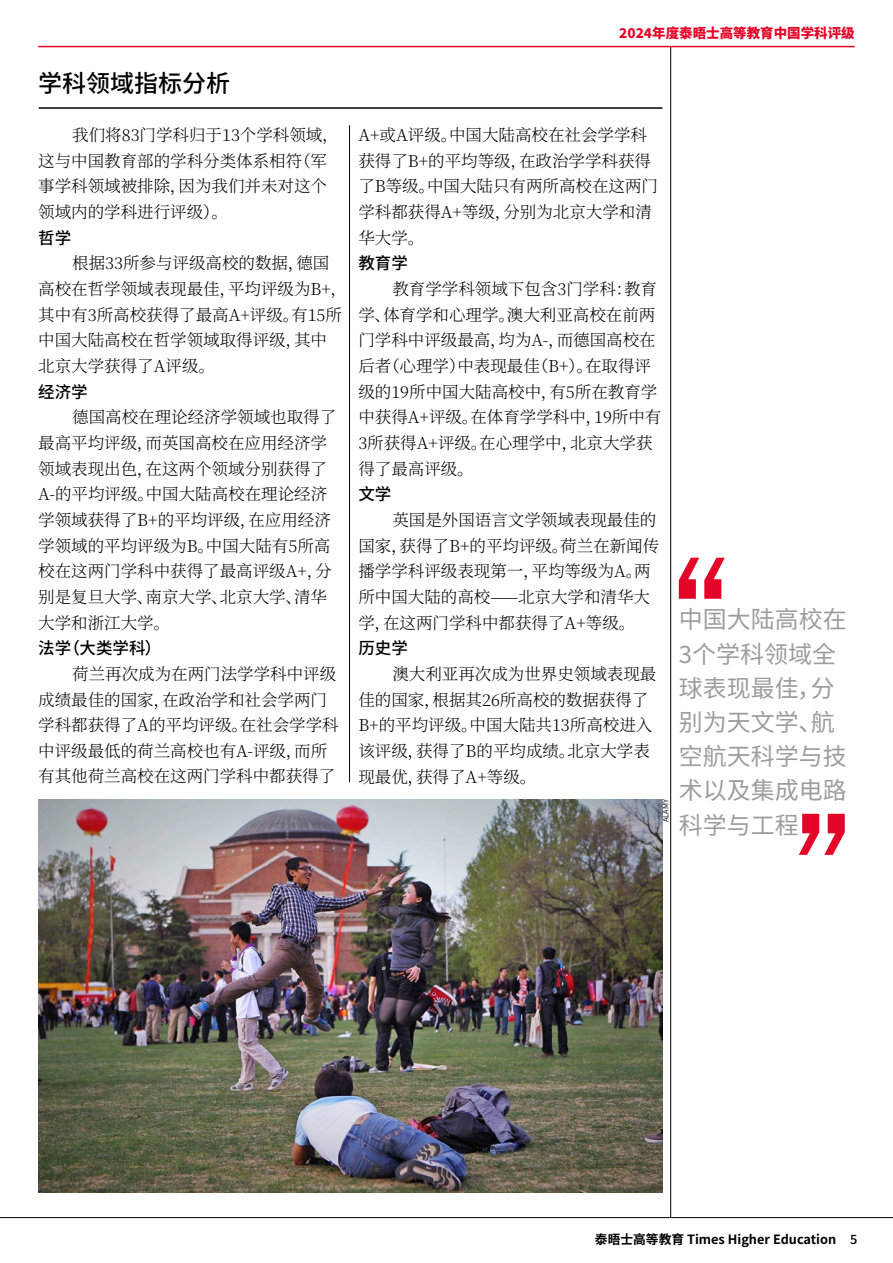
<style>
.page{position:relative;width:893px;height:1263px;background:#fff}
.page>*{position:absolute;margin:0;border:0;box-sizing:border-box;transform-origin:0 0}
.t1{font:24px/34.2px "Source Han Sans CN";color:#9d9d9c}
.t2{font:500 24px "Source Han Sans CN";color:#000}
.t3{font:300 16.5px/25.7px "Source Han Serif SC";color:#000}
.t4{font:500 16.5px "Source Han Sans CN";color:#000}
.t5{font:800 13.5px "Source Han Sans CN";color:#e40428}
.t6{font:700 12.75px "Source Han Sans CN";color:#000}
.t7{font:7.5px "Source Han Sans CN";color:#000}
.s1{font-weight:500}
</style>
<div class="page">
<hr style="left:670px;top:46px;width:1px;height:1172px;background:#000">
<hr style="left:38px;top:46px;width:817px;height:1px;background:#e40428">
<hr style="left:0;top:1217px;width:893px;height:1px;background:#000">
<hr style="left:349px;top:125px;width:1px;height:657px;background:#000">
<svg style="left:679px;top:558px;width:46px;height:41px"></svg>
<svg style="left:799px;top:814px;width:46px;height:41px"></svg>
<hr style="left:39px;top:107px;width:623px;height:2px;background:#000">
<img style="left:38px;top:799px;width:624px;height:394px">
<h1 class="t2" style="left:38px;top:69px;width:193px">学科领域指标分析</h1>
<p class="t3" style="left:38px;top:122px;width:302px;text-indent:34px">我们将83门学科归于13个学科领域，这与中国教育部的学科分类体系相符（军事学科领域被排除，因为我们并未对这个领域内的学科进行评级）。</p>
<p class="t4" style="left:38px;top:228px;width:34px">哲学</p>
<p class="t3" style="left:38px;top:251px;width:310px;text-indent:34px">根据33所参与评级高校的数据，德国高校在哲学领域表现最佳，平均评级为B+，其中有3所高校获得了最高A+评级。有15所中国大陆高校在哲学领域取得评级，其中北京大学获得了A评级。</p>
<p class="t4" style="left:38px;top:382px;width:51px">经济学</p>
<p class="t3" style="left:38px;top:405px;width:300px;text-indent:34px">德国高校在理论经济学领域也取得了最高平均评级，而英国高校在应用经济学领域表现出色，在这两个领域分别获得了<br>A-的平均评级。中国大陆高校在理论经济学领域获得了B+的平均评级，在应用经济学领域的平均评级为B。中国大陆有5所高校在这两门学科中获得了最高评级A+，分别是复旦大学、南京大学、北京大学、清华大学和浙江大学。</p>
<p class="t4" style="left:38px;top:639px;width:125px">法学（大类学科）</p>
<p class="t3" style="left:38px;top:661px;width:302px;text-indent:34px">荷兰再次成为在两门法学学科中评级成绩最佳的国家，在政治学和社会学两门学科都获得了A的平均评级。在社会学学科中评级最低的荷兰高校也有A-评级，而所有其他荷兰高校在这两门学科中都获得了</p>
<p class="t5" style="left:619px;top:26px;width:237px">2024年度泰晤士高等教育中国学科评级</p>
<p class="t3" style="left:358px;top:123px;width:301px">A+或A评级。中国大陆高校在社会学学科获得了B+的平均等级，在政治学学科获得了B等级。中国大陆只有两所高校在这两门学科都获得A+等级，分别为北京大学和清华大学。</p>
<p class="t4" style="left:358px;top:254px;width:51px">教育学</p>
<p class="t3" style="left:358px;top:277px;width:305px;text-indent:34px">教育学学科领域下包含3门学科：教育学、体育学和心理学。澳大利亚高校在前两门学科中评级最高，均为A-，而德国高校在后者（心理学）中表现最佳（B+）。在取得评级的19所中国大陆高校中，有5所在教育学中获得A+评级。在体育学学科中，19所中有<br>3所获得A+评级。在心理学中，北京大学获得了最高评级。</p>
<p class="t4" style="left:358px;top:485px;width:34px">文学</p>
<p class="t3" style="left:358px;top:507px;width:302px;text-indent:34px">英国是外国语言文学领域表现最佳的国家，获得了B+的平均评级。荷兰在新闻传播学学科评级表现第一，平均等级为A。两所中国大陆的高校——北京大学和清华大学，在这两门学科中都获得了A+等级。</p>
<p class="t4" style="left:358px;top:639px;width:51px">历史学</p>
<p class="t3" style="left:358px;top:661px;width:300px;text-indent:34px">澳大利亚再次成为世界史领域表现最佳的国家，根据其26所高校的数据获得了<br>B+的平均评级。中国大陆共13所高校进入该评级，获得了B的平均成绩。北京大学表现最优，获得了A+等级。</p>
<p class="t7" style="left:661px;top:822px;width:25px;rotate:-90deg">ALAMY</p>
<h1 class="t1" style="left:679px;top:603px;width:169px">中国大陆高校在<br>3个学科领域全球表现最佳，分别为天文学、航空航天科学与技术以及集成电路科学与工程</h1>
<p class="t6" style="left:595px;top:1232px;width:264px">泰晤士高等教育 Times Higher Education <span class="s1">5</span></p>
</div>
